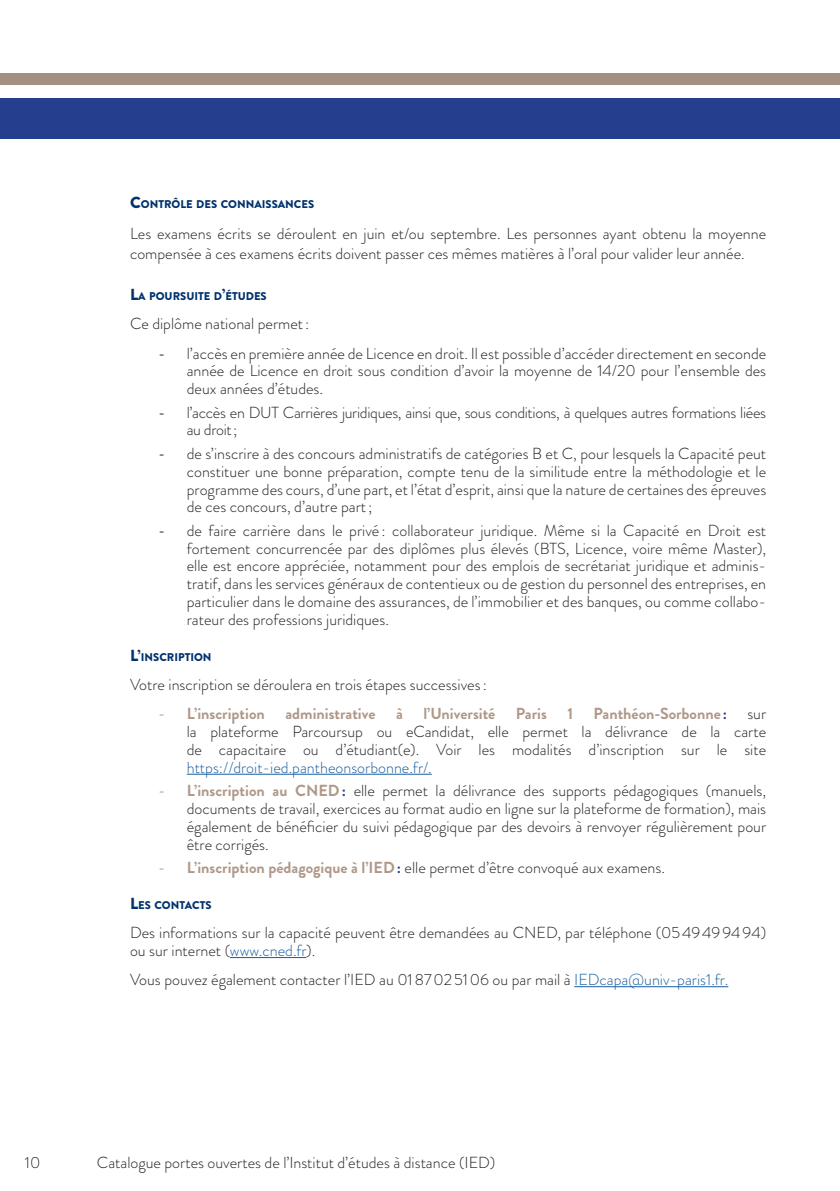
<style>
.page{position:relative;width:840px;height:1191px;background:#fff}
.page>*{position:absolute;margin:0;border:0;box-sizing:border-box;transform-origin:0 0}
.Texte_courant{font:300 16px/17.8px "Brandon Grotesque";color:#231f20;text-align:justify}
.Texte_courant-2{font:300 16px/17.8px "Brandon Grotesque";letter-spacing:-.02em;color:#231f20}
.t1{font:700 16px "Brandon Grotesque";color:#af9889}
.Sous-titre{font:900 11.2px "Brandon Grotesque";color:#00326e}
.s1{font-size:16px}
.s2{font-weight:400}
.s3{color:#253f8e}
.s4{color:#175d9e}
.s5{font-weight:400;color:#af9889}
.s6{font-weight:700;color:#af9889}
.s7{font-weight:700;color:#253f8e}
</style>
<div class="page">
<div style="left:0;top:98px;width:839px;height:41px;background:#253f8e"></div>
<div style="left:0;top:73px;width:839px;height:12px;background:#a49083"></div>
<hr style="left:187px;top:774px;width:244px;height:1px;background:#175d9e">
<hr style="left:230px;top:957px;width:76px;height:1px;background:#175d9e">
<hr style="left:574px;top:986px;width:154px;height:1px;background:#175d9e">
<p class="Sous-titre" style="left:130px;top:196px;width:185px"><span class="s1">C</span>ONTRÔLE DES CONNAISSANCES</p>
<p class="Texte_courant" style="left:130px;top:224px;width:637px;line-height:19.2px">Les examens écrits se déroulent en juin et/ou septembre. Les personnes ayant obtenu la moyenne compensée à ces examens écrits doivent passer ces mêmes matières à l’oral pour valider leur année.</p>
<p class="Sous-titre" style="left:130px;top:288px;width:138px"><span class="s1">L</span>A POURSUITE D<span class="s1">’</span>ÉTUDES</p>
<p class="Texte_courant" style="left:130px;top:315px;width:181px">Ce diplôme national permet:</p>
<p class="Texte_courant" style="left:187px;top:344px;width:580px;text-indent:-28px"><span class="s2">-</span> l’accès en première année de Licence en droit. Il est possible d’accéder directement en seconde année de Licence en droit sous condition d’avoir la moyenne de 14/20 pour l’ensemble des deux années d’études.</p>
<p class="Texte_courant-2" style="left:187px;top:403px;width:580px;text-indent:-28px"><span class="s2">-</span> l’accès en DUT Carrières juridiques, ainsi que, sous conditions, à quelques autres formations liées au droit;</p>
<p class="Texte_courant" style="left:187px;top:444px;width:580px;text-indent:-28px"><span class="s2">-</span> de s’inscrire à des concours administratifs de catégories B et C, pour lesquels la Capacité peut constituer une bonne préparation, compte tenu de la similitude entre la méthodologie et le programme des cours, d’une part, et l’état d’esprit, ainsi que la nature de certaines des épreuves de ces concours, d’autre part;</p>
<p class="Texte_courant" style="left:187px;top:521px;width:580px;text-indent:-28px"><span class="s2">-</span> de faire carrière dans le privé : collaborateur juridique. Même si la Capacité en Droit est fortement concurrencée par des diplômes plus élevés (BTS, Licence, voire même Master), elle est encore appréciée, notamment pour des emplois de secrétariat juridique et adminis&shy;tratif, dans les services généraux de contentieux ou de gestion du personnel des entreprises, en particulier dans le domaine des assurances, de l’immobilier et des banques, ou comme collabo&shy;rateur des professions juridiques.</p>
<p class="Sous-titre" style="left:130px;top:649px;width:83px"><span class="s1">L’</span>INSCRIPTION</p>
<p class="Texte_courant" style="left:130px;top:675px;width:358px">Votre inscription se déroulera en trois étapes successives:</p>
<p class="t1" style="left:158px;top:702px;width:108px"><span class="s2">-</span> L’inscription</p>
<p class="t1" style="left:285px;top:702px;width:92px">administrative</p>
<p class="t1" style="left:396px;top:702px;width:8px">à</p>
<p class="t1" style="left:423px;top:702px;width:73px">l’Université</p>
<p class="t1" style="left:515px;top:702px;width:32px">Paris</p>
<p class="t1" style="left:567px;top:702px;width:7px">1</p>
<p class="t1" style="left:593px;top:702px;width:135px">Panthéon-Sorbonne <span class="s3">:</span></p>
<p class="Texte_courant" style="left:187px;top:705px;width:580px;text-indent:560px">sur la plateforme Parcoursup ou eCandidat, elle permet la délivrance de la carte de capacitaire ou d’étudiant(e). Voir les modalités d’inscription sur le site <span class="s4">https://droit-ied.pantheonsorbonne.fr/.</span></p>
<p class="Texte_courant" style="left:187px;top:781px;width:580px;text-indent:-28px"><span class="s5">-</span> <span class="s6">L’inscription au CNED</span><span class="s7">:</span> elle permet la délivrance des supports pédagogiques (manuels, documents de travail, exercices au format audio en ligne sur la plateforme de formation), mais également de bénéficier du suivi pédagogique par des devoirs à renvoyer régulièrement pour être corrigés.</p>
<p class="Texte_courant" style="left:158px;top:858px;width:508px"><span class="s5">-</span> <span class="s6">L’inscription pédagogique à l’IED</span><span class="s7">:</span> elle permet d’être convoqué aux examens.</p>
<p class="Sous-titre" style="left:130px;top:897px;width:83px"><span class="s1">L</span>ES CONTACTS</p>
<p class="Texte_courant" style="left:130px;top:923px;width:637px">Des informations sur la capacité peuvent être demandées au CNED, par téléphone (0549499494) ou sur internet (<span class="s4">www.cned.fr</span>).</p>
<p class="Texte_courant" style="left:130px;top:970px;width:599px">Vous pouvez également contacter l’IED au 0187025106 ou par mail à <span class="s4">IEDcapa@univ-paris1.fr.</span></p>
<p class="Texte_courant" style="left:25px;top:1153px;width:17px">10</p>
<p class="Texte_courant" style="left:97px;top:1153px;width:399px">Catalogue portes ouvertes de l’Institut d’études à distance (IED)</p>
</div>
